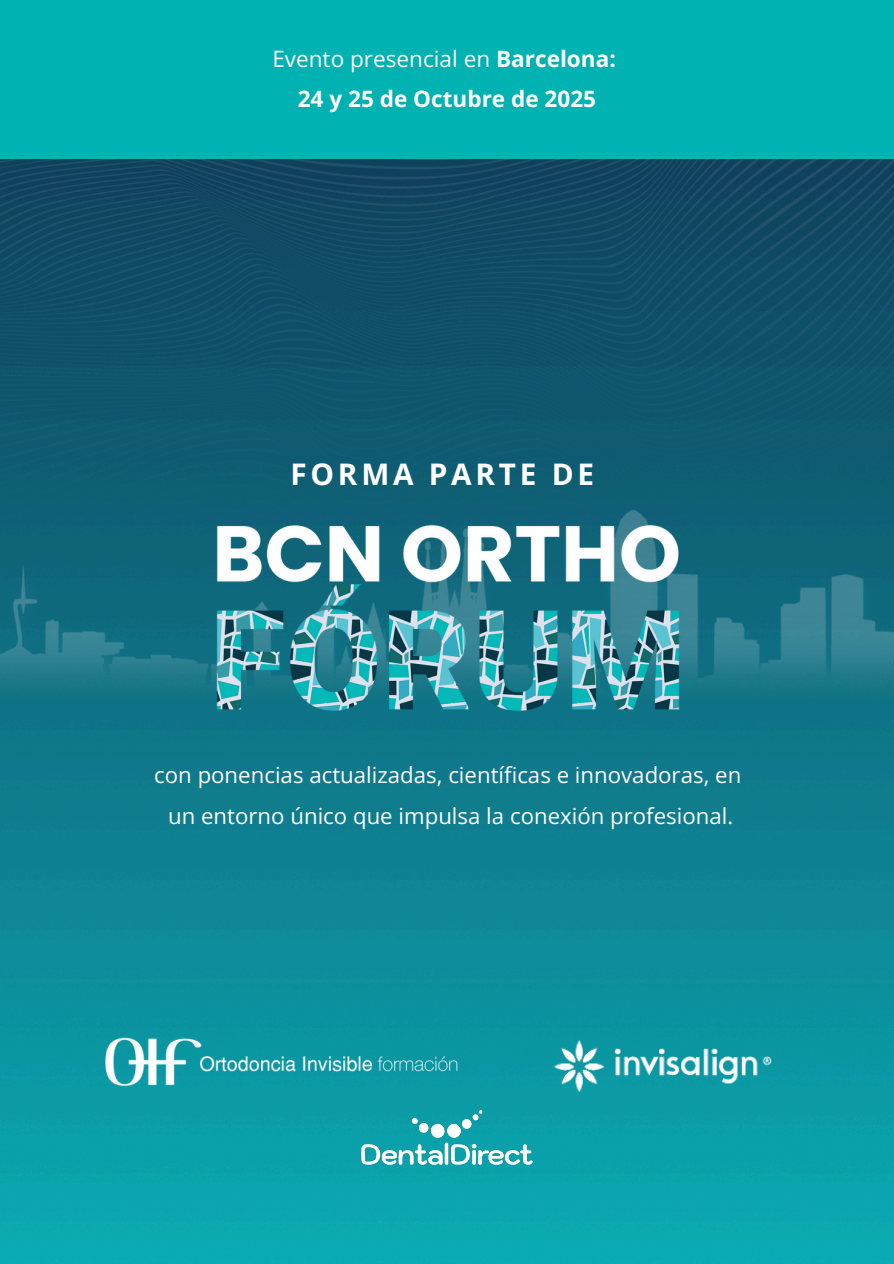
<style>
.page{position:relative;width:894px;height:1264px;background:#fff}
.page>*{position:absolute;margin:0;border:0;box-sizing:border-box;transform-origin:0 0}
.t1{font:700 29.7px "Open Sans";letter-spacing:.125em;color:#fff}
.t2{font:22.5px "Open Sans";color:#fffcfc}
.t3{font:700 22.5px "Open Sans";color:#fffcfc}
.t4{font:22.2px "Open Sans";color:#fff}
.s1{font-weight:700}
</style>
<div class="page">
<img style="left:0;top:701px;width:893px;height:562px">
<img style="left:0;top:158px;width:893px;height:543px">
<img style="left:147px;top:474px;width:601px;height:265px">
<div style="left:0;top:0;width:893px;height:158px;background:#01b2b2"></div>
<img style="left:89px;top:1016px;width:459px;height:93px">
<img style="left:519px;top:1031px;width:271px;height:64px">
<img style="left:359px;top:1109px;width:175px;height:56px">
<p class="t2" style="left:272px;top:43px;width:345px">Evento presencial en <span class="s1">Barcelona:</span></p>
<p class="t3" style="left:298px;top:83px;width:300px">24 y 25 de Octubre de 2025</p>
<p class="t1" style="left:290px;top:453px;width:305px">FORMA PARTE DE</p>
<p class="t4" style="left:154px;top:759px;width:588px">con ponencias actualizadas, científicas e innovadoras, en</p>
<p class="t4" style="left:168px;top:800px;width:566px">un entorno único que impulsa la conexión profesional.</p>
</div>
